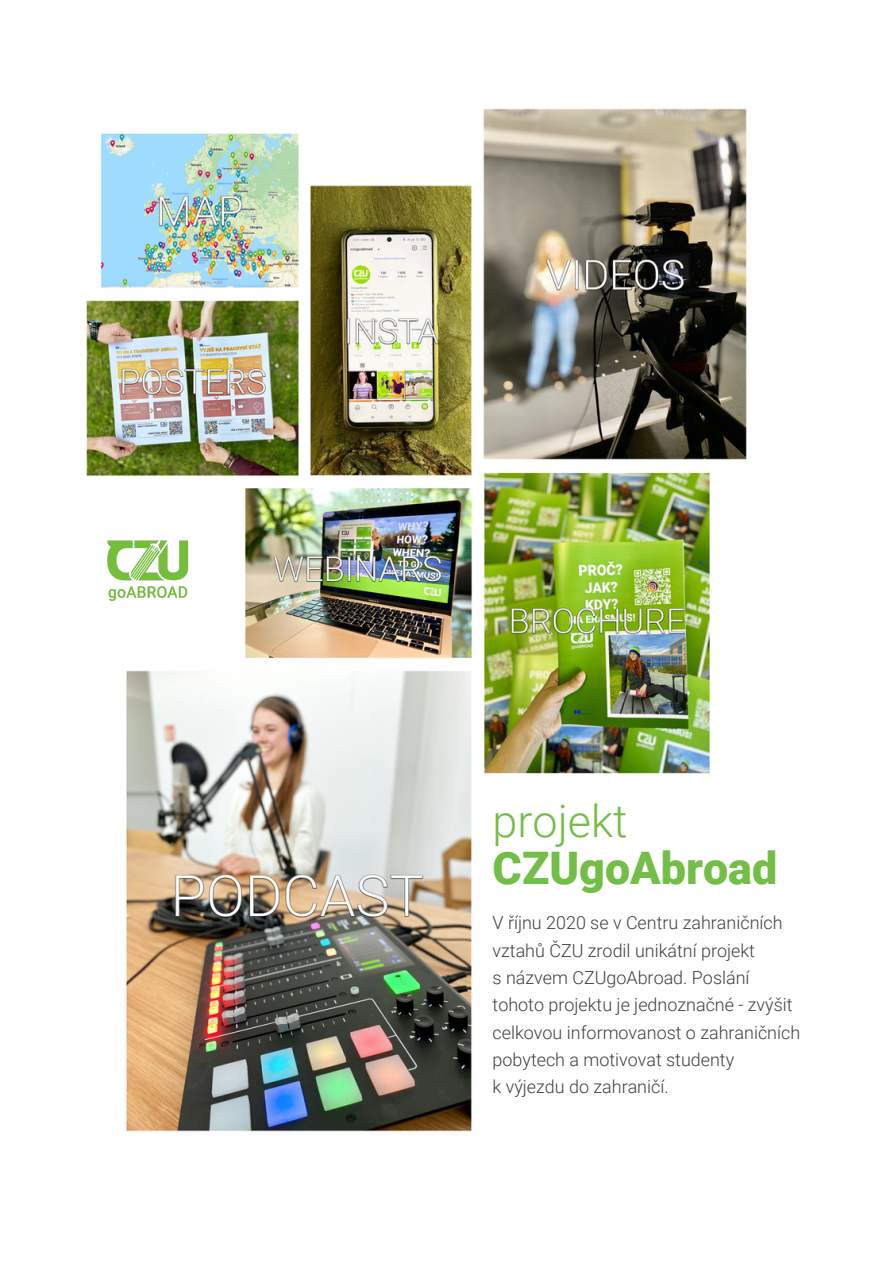
<style>
.page{position:relative;width:893px;height:1264px;background:#fff}
.page>*{position:absolute;margin:0;border:0;box-sizing:border-box;transform-origin:0 0}
.t1{font:900 44.85px "Roboto";color:#73be46}
.t2{font:300 44.85px "Roboto";color:#73be46}
.t3{font:300 18px/27.3px "Roboto";color:#404040}
</style>
<div class="page">
<img style="left:86px;top:108px;width:661px;height:1024px">
<div style="left:481px;top:782px;width:321px;height:454px;background:#fff"></div>
<img style="left:108px;top:519px;width:81px;height:83px">
<h1 class="t2" style="left:492px;top:795px;width:136px">projekt</h1>
<h1 class="t1" style="left:492px;top:842px;width:286px">CZUgoAbroad</h1>
<p class="t3" style="left:492px;top:909px;width:309px">V říjnu 2020 se v Centru zahraničních vztahů ČZU zrodil unikátní projekt<br>s názvem CZUgoAbroad. Poslání tohoto projektu je jednoznačné - zvýšit celkovou informovanost o zahraničních pobytech a motivovat studenty<br>k výjezdu do zahraničí.</p>
</div>
